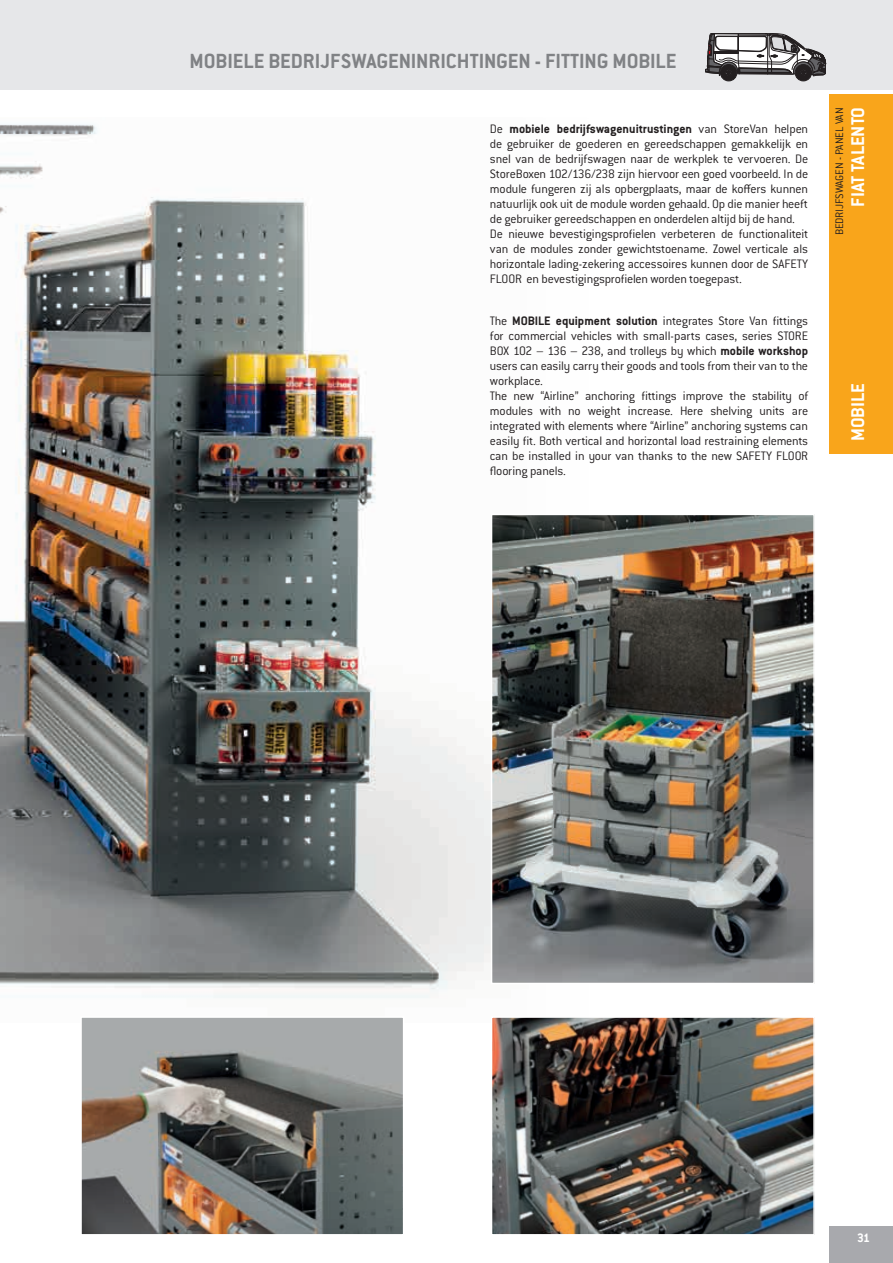
<style>
.page{position:relative;width:893px;height:1263px;background:#fff}
.page>*{position:absolute;margin:0;border:0;box-sizing:border-box;transform-origin:0 0}
.t1{font:700 22.5px "Conduit ITC Pro";color:#808285}
.t2{font:700 20.25px "Conduit ITC Pro";letter-spacing:-.005em;color:#fff}
.t3{font:300 13.5px/15px "Conduit ITC Pro";letter-spacing:-.015em;color:#231f20}
.t4{font:700 13.5px "Conduit ITC Pro";color:#fff}
.t5{font:300 12px "Conduit ITC Pro";letter-spacing:-.005em;color:#231f20}
.s1{font-weight:700}
</style>
<div class="page">
<div style="left:0;top:0;width:893px;height:90px;background:#e6e7e9"></div>
<img style="left:0;top:124px;width:491px;height:874px">
<img style="left:494px;top:517px;width:318px;height:464px">
<div style="left:491px;top:514px;width:324px;height:470px;border:2px solid #fff"></div>
<img style="left:494px;top:1019px;width:318px;height:213px">
<div style="left:491px;top:1016px;width:324px;height:219px;border:2px solid #fff"></div>
<img style="left:83px;top:1019px;width:318px;height:213px">
<div style="left:80px;top:1016px;width:324px;height:219px;border:2px solid #fff"></div>
<svg style="left:705px;top:33px;width:121px;height:48px"></svg>
<div style="left:829px;top:1226px;width:64px;height:37px;background:#a8a9ad"></div>
<div style="left:829px;top:94px;width:64px;height:360px;background:#f9a51b"></div>
<h1 class="t1" style="left:190px;top:48px;width:488px">MOBIELE BEDRIJFSWAGENINRICHTINGEN - FITTING MOBILE</h1>
<p class="t3" style="left:490px;top:122px;width:320px">De <span class="s1">mobiele bedrijfswagenuitrustingen</span> van StoreVan helpen de gebruiker de goederen en gereedschappen gemakkelijk en snel van de bedrijfswagen naar de werkplek te vervoeren. De StoreBoxen 102/136/238 zijn hiervoor een goed voorbeeld. In de module fungeren zij als opbergplaats, maar de koffers kunnen natuurlijk ook uit de module worden gehaald. Op die manier heeft de gebruiker gereedschappen en onderdelen altijd bij de hand.<br>De nieuwe bevestigingsprofielen verbeteren de functionaliteit van de modules zonder gewichtstoename. Zowel verticale als horizontale lading-zekering accessoires kunnen door de SAFETY FLOOR en bevestigingsprofielen worden toegepast.</p>
<p class="t3" style="left:490px;top:313px;width:320px">The <span class="s1">MOBILE equipment solution</span> integrates Store Van fittings for commercial vehicles with small-parts cases, series STORE BOX 102 – 136 – 238, and trolleys by which <span class="s1">mobile workshop </span>users can easily carry their goods and tools from their van to the workplace.<br>The new “Airline” anchoring fittings improve the stability of modules with no weight increase. Here shelving units are integrated with elements where “Airline” anchoring systems can easily fit. Both vertical and horizontal load restraining elements can be installed in your van thanks to the new SAFETY FLOOR flooring panels.</p>
<h2 class="t2" style="left:846px;top:207px;width:101px;rotate:-90deg">FIAT TALENTO</h2>
<p class="t5" style="left:833px;top:235px;width:129px;rotate:-90deg">BEDRIJFSWAGEN - PANEL VAN</p>
<h2 class="t2" style="left:846px;top:441px;width:59px;rotate:-90deg">MOBILE</h2>
<p class="t4" style="left:857px;top:1229px;width:14px">31</p>
</div>
